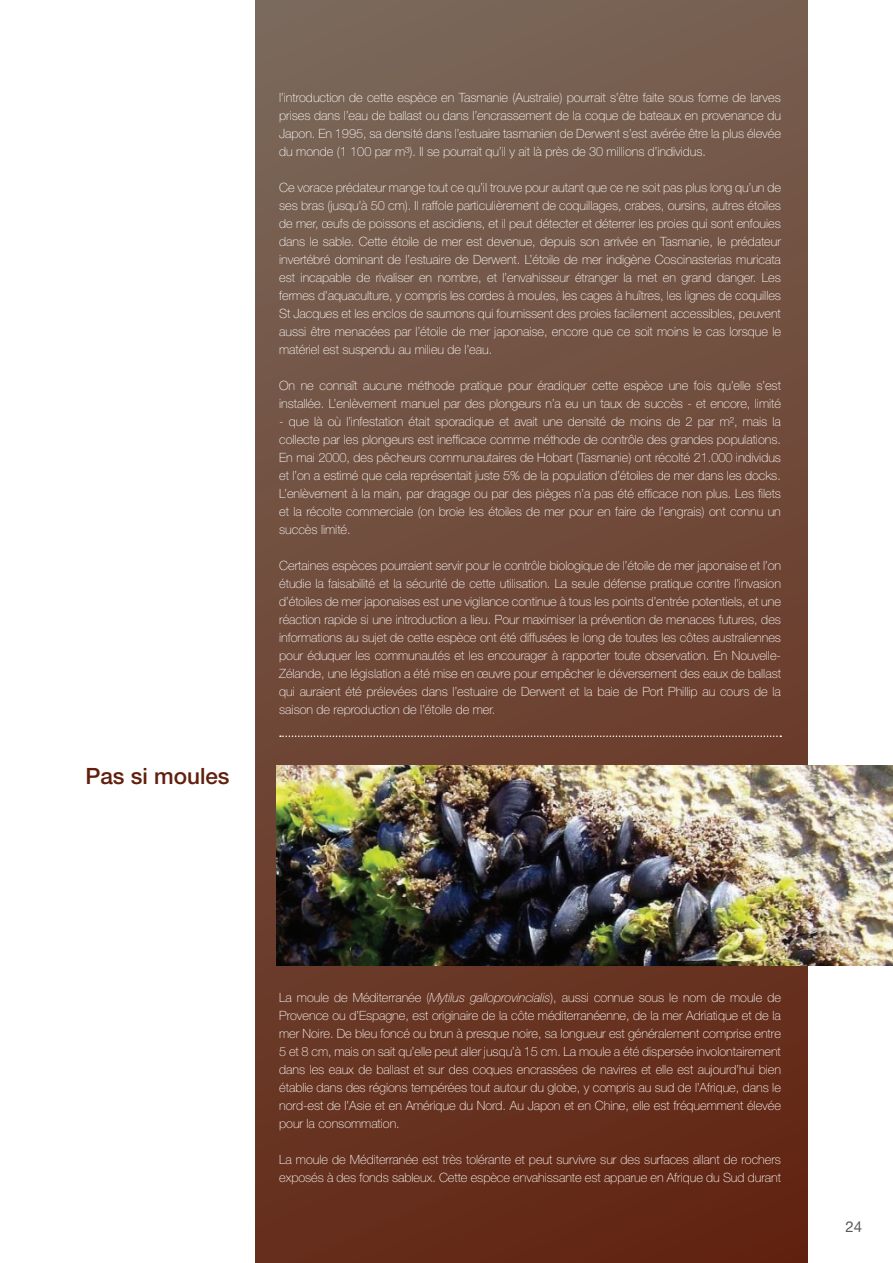
<style>
.page{position:relative;width:893px;height:1263px;background:#fff}
.page>*{position:absolute;margin:0;border:0;box-sizing:border-box;transform-origin:0 0}
.t1{font:500 22.5px "Helvetica Neue";color:#611f0d}
.t2{font:15px "Helvetica Neue";color:#57585a}
.t3{font:100 12.75px/18px "Helvetica Neue";letter-spacing:-.005em;color:#fff;text-align:justify}
.s1{font-style:italic}
</style>
<div class="page">
<div style="left:255px;top:0;width:553px;height:1263px;background:linear-gradient(to bottom,#796556,#642a17)"></div>
<svg style="left:280px;top:735px;width:501px;height:2px"></svg>
<img style="left:276px;top:765px;width:617px;height:200px">
<p class="t1" style="left:85px;top:762px;width:146px">Pas si moules</p>
<p class="t3" style="left:279px;top:89px;width:503px">l’introduction de cette espèce en Tasmanie (Australie) pourrait s’être faite sous forme de larves prises dans l’eau de ballast ou dans l’encrassement de la coque de bateaux en provenance du Japon. En 1995, sa densité dans l’estuaire tasmanien de Derwent s’est avérée être la plus élevée du monde (1 100 par m³). Il se pourrait qu’il y ait là près de 30 millions d’individus.</p>
<p class="t3" style="left:279px;top:179px;width:503px">Ce vorace prédateur mange tout ce qu’il trouve pour autant que ce ne soit pas plus long qu’un de ses bras (jusqu’à 50 cm). Il raffole particulièrement de coquillages, crabes, oursins, autres étoiles de mer, œufs de poissons et ascidiens, et il peut détecter et déterrer les proies qui sont enfouies dans le sable. Cette étoile de mer est devenue, depuis son arrivée en Tasmanie, le prédateur invertébré dominant de l’estuaire de Derwent. L’étoile de mer indigène Coscinasterias muricata est incapable de rivaliser en nombre, et l’envahisseur étranger la met en grand danger. Les fermes d’aquaculture, y compris les cordes à moules, les cages à huîtres, les lignes de coquilles St Jacques et les enclos de saumons qui fournissent des proies facilement accessibles, peuvent aussi être menacées par l’étoile de mer japonaise, encore que ce soit moins le cas lorsque le matériel est suspendu au milieu de l’eau.</p>
<p class="t3" style="left:279px;top:377px;width:503px">On ne connaît aucune méthode pratique pour éradiquer cette espèce une fois qu’elle s’est installée. L’enlèvement manuel par des plongeurs n’a eu un taux de succès - et encore, limité</p>
<p class="t3" style="left:279px;top:413px;width:503px">- que là où l’infestation était sporadique et avait une densité de moins de 2 par m², mais la collecte par les plongeurs est inefficace comme méthode de contrôle des grandes populations.<br>En mai 2000, des pêcheurs communautaires de Hobart (Tasmanie) ont récolté 21.000 individus et l’on a estimé que cela représentait juste 5% de la population d’étoiles de mer dans les docks.<br>L’enlèvement à la main, par dragage ou par des pièges n’a pas été efficace non plus. Les filets et la récolte commerciale (on broie les étoiles de mer pour en faire de l’engrais) ont connu un succès limité.</p>
<p class="t3" style="left:279px;top:557px;width:503px">Certaines espèces pourraient servir pour le contrôle biologique de l’étoile de mer japonaise et l’on étudie la faisabilité et la sécurité de cette utilisation. La seule défense pratique contre l’invasion d’étoiles de mer japonaises est une vigilance continue à tous les points d’entrée potentiels, et une réaction rapide si une introduction a lieu. Pour maximiser la prévention de menaces futures, des informations au sujet de cette espèce ont été diffusées le long de toutes les côtes australiennes pour éduquer les communautés et les encourager à rapporter toute observation. En Nouvelle-Zélande, une législation a été mise en œuvre pour empêcher le déversement des eaux de ballast qui auraient été prélevées dans l’estuaire de Derwent et la baie de Port Phillip au cours de la saison de reproduction de l’étoile de mer.</p>
<p class="t3" style="left:279px;top:989px;width:503px">La moule de Méditerranée (<span class="s1">Mytilus galloprovincialis</span>), aussi connue sous le nom de moule de Provence ou d’Espagne, est originaire de la côte méditerranéenne, de la mer Adriatique et de la mer Noire. De bleu foncé ou brun à presque noire, sa longueur est généralement comprise entre 5 et 8 cm, mais on sait qu’elle peut aller jusqu’à 15 cm. La moule a été dispersée involontairement dans les eaux de ballast et sur des coques encrassées de navires et elle est aujourd’hui bien établie dans des régions tempérées tout autour du globe, y compris au sud de l’Afrique, dans le nord-est de l’Asie et en Amérique du Nord. Au Japon et en Chine, elle est fréquemment élevée pour la consommation.</p>
<p class="t3" style="left:279px;top:1151px;width:503px">La moule de Méditerranée est très tolérante et peut survivre sur des surfaces allant de rochers exposés à des fonds sableux. Cette espèce envahissante est apparue en Afrique du Sud durant</p>
<p class="t2" style="left:845px;top:1218px;width:18px">24</p>
</div>
